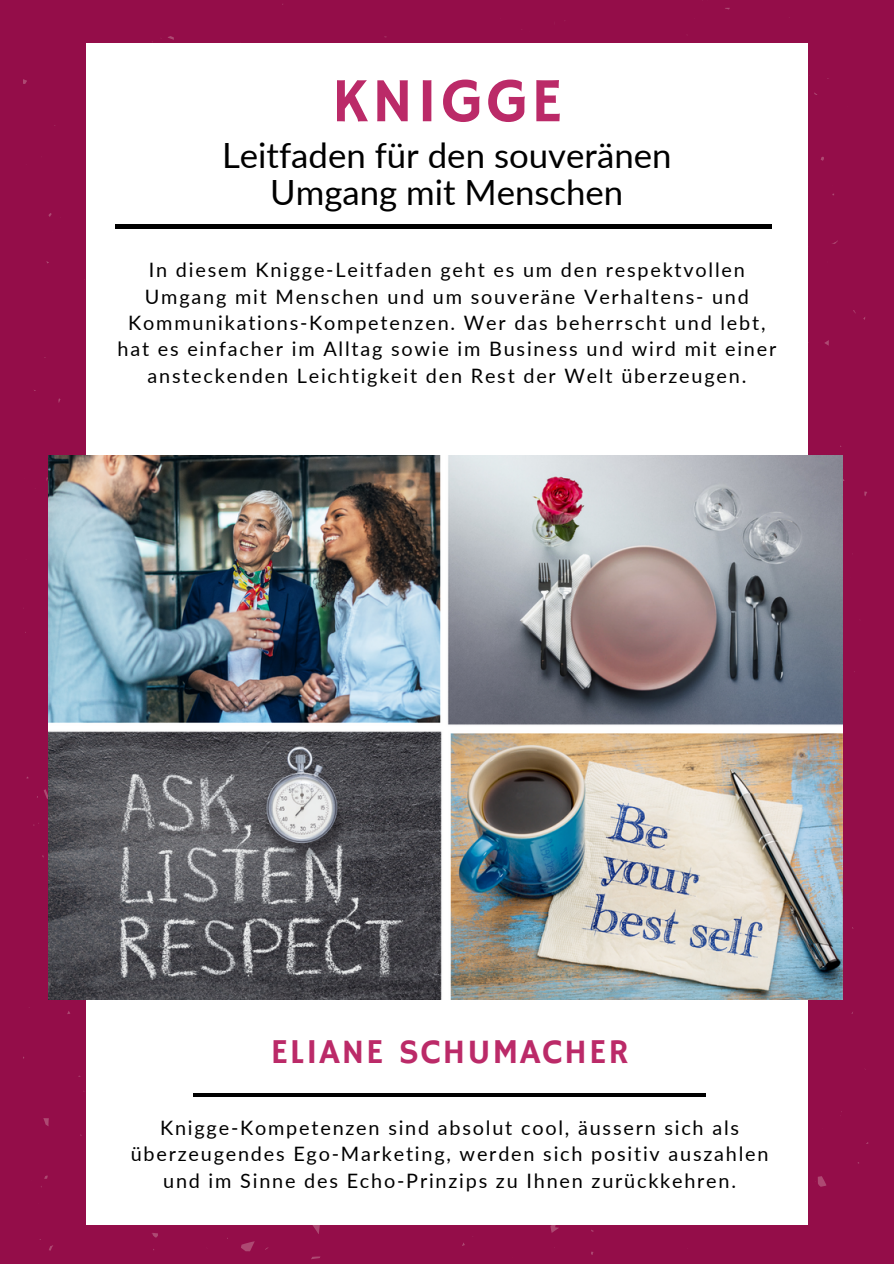
<style>
.page{position:relative;width:894px;height:1264px;background:#fff}
.page>*{position:absolute;margin:0;border:0;box-sizing:border-box;transform-origin:0 0}
.t1{font:63px "Hammersmith One";letter-spacing:.05em;color:#bb2a68}
.t2{font:34.8px/36.9px "Lato";color:#000;text-align:center}
.t3{font:34.8px "Hammersmith One";letter-spacing:.05em;color:#bb2a68}
.t4{font:19.8px/26.4px "Lato";letter-spacing:.09em;color:#000;text-align:center}
</style>
<div class="page">
<div style="left:0;top:0;width:893px;height:1263px;background:#940d49"></div>
<svg style="left:49px;top:1245px;width:4px;height:5px"></svg>
<svg style="left:23px;top:79px;width:4px;height:5px"></svg>
<svg style="left:43px;top:1118px;width:6px;height:8px"></svg>
<svg style="left:152px;top:1233px;width:6px;height:4px"></svg>
<svg style="left:864px;top:491px;width:3px;height:5px"></svg>
<svg style="left:168px;top:36px;width:6px;height:4px"></svg>
<svg style="left:44px;top:789px;width:5px;height:10px"></svg>
<svg style="left:817px;top:1176px;width:9px;height:10px"></svg>
<svg style="left:550px;top:1224px;width:9px;height:8px"></svg>
<svg style="left:241px;top:1241px;width:14px;height:11px"></svg>
<svg style="left:311px;top:1256px;width:9px;height:3px"></svg>
<svg style="left:307px;top:1224px;width:13px;height:10px"></svg>
<div style="left:87px;top:43px;width:720px;height:1181px;background:#fff"></div>
<div style="left:115px;top:224px;width:656px;height:5px;background:#000"></div>
<hr style="left:193px;top:1093px;width:512px;height:3px;background:#000">
<img style="left:49px;top:456px;width:793px;height:543px">
<p class="t1" style="left:331px;top:65px;width:232px">KNIGGE</p>
<h1 class="t2" style="left:222px;top:136px;width:451px">Leitfaden für den souveränen<br>Umgang mit Menschen</h1>
<p class="t4" style="left:117px;top:256px;width:660px">In diesem Knigge-Leitfaden geht es um den respektvollen Umgang mit Menschen und um souveräne Verhaltens- und Kommunikations-Kompetenzen. Wer das beherrscht und lebt, hat es einfacher im Alltag sowie im Business und wird mit einer ansteckenden Leichtigkeit den Rest der Welt überzeugen.</p>
<p class="t3" style="left:270px;top:1031px;width:359px">ELIANE SCHUMACHER</p>
<h2 class="t4" style="left:131px;top:1114px;width:639px">Knigge-Kompetenzen sind absolut cool, äussern sich als überzeugendes Ego-Marketing, werden sich positiv auszahlen und im Sinne des Echo-Prinzips zu Ihnen zurückkehren.</h2>
</div>
